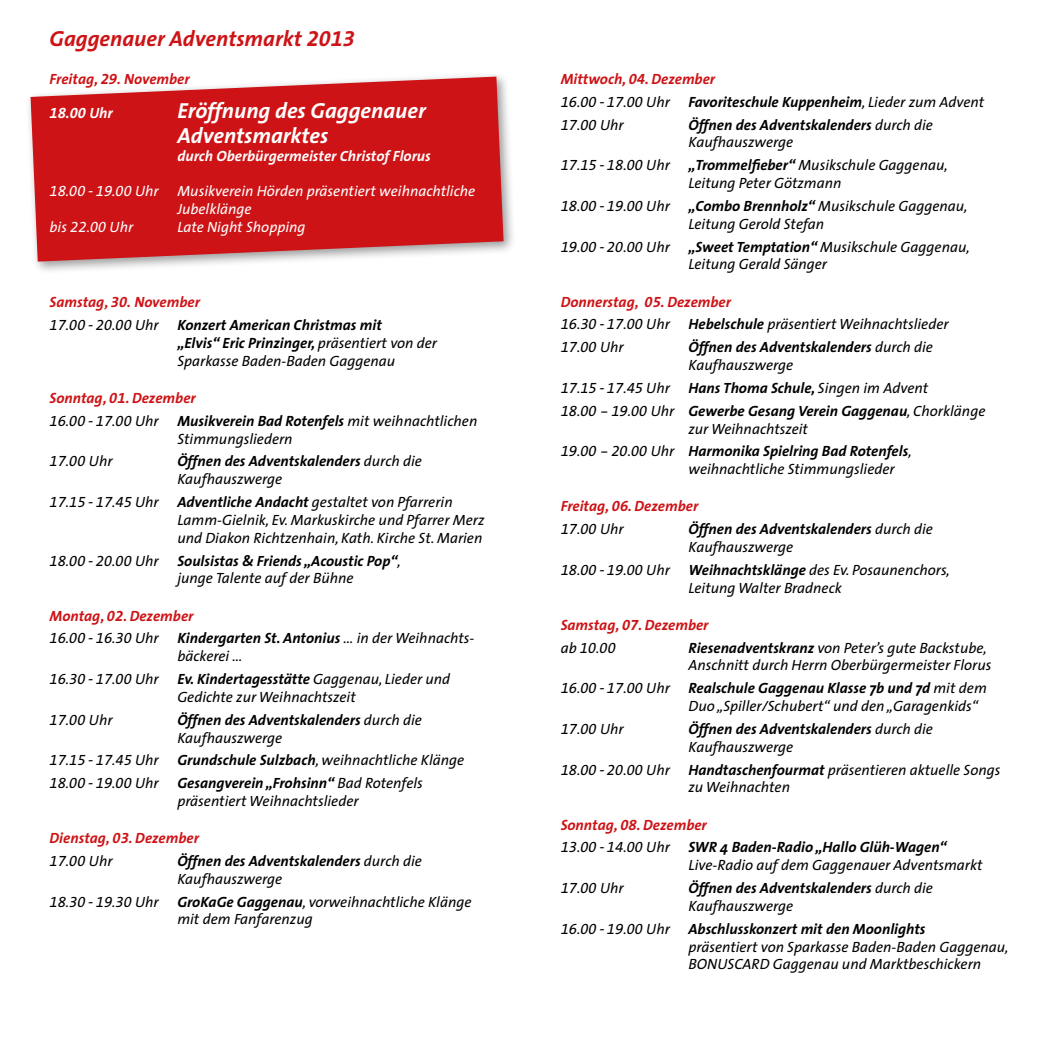
<style>
.page{position:relative;width:1042px;height:1042px;background:#fff}
.page>*{position:absolute;margin:0;border:0;box-sizing:border-box;transform-origin:0 0}
.t1{font:italic 700 21.88px/24.5px "The Sans";color:#fff}
.t2{font:italic 700 21.88px "The Sans";color:#cd1316}
.t3{font:italic 14.88px/17.8px "The Sans";color:#000}
.t4{font:italic 700 14.88px/17.8px "The Sans";color:#000}
.t5{font:italic 14.88px "The Sans";color:#fff}
.t6{font:italic 700 14.88px "The Sans";color:#cd1316}
.t7{font:italic 14.88px "The Sans Expert";color:#000}
.t8{font:italic 700 14.88px "The Sans";color:#fff}
.t9{font:italic 14.88px "The Sans Bold Expert";color:#fff}
.s1{font-family:"The Sans Bold Expert";font-weight:400}
.s2{font-family:"The Sans";font-weight:700}
.s3{font-family:"The Sans Expert"}
.s4{color:#cd1316}
.s5{font-family:"The Sans Bold Expert";font-weight:400;color:#cd1316}
.s6{font-family:"The Sans Expert";font-weight:400}
.s7{font-weight:400}
.s8{font-weight:700}
.s9{font-family:"The Sans"}
.s10{font-weight:700;color:#cd1316}
.s11{font-family:"The Sans Bold Expert";color:#cd1316}
</style>
<div class="page">
<div style="left:25px;top:71px;width:491px;height:204px;background:#000;opacity:.4"></div>
<svg style="left:31px;top:77px;width:472px;height:185px;background:#d02c2f"></svg>
<h1 class="t2" style="left:50px;top:20px;width:307px">Gaggenauer Adventsmarkt <span class="s1">2013</span></h1>
<p class="t6" style="left:50px;top:67px;width:142px">Freitag, <span class="s1">29.</span> November</p>
<p class="t9" style="left:50px;top:101px;width:65px">18.00 <span class="s2">Uhr</span></p>
<h1 class="t1" style="left:177px;top:98px;width:250px">Eröffnung des Gaggenauer<br>Adventsmarktes</h1>
<p class="t8" style="left:177px;top:143px;width:255px">durch Oberbürgermeister Christof Florus</p>
<p class="t5" style="left:50px;top:179px;width:427px"><span class="s3">18.00 – 19.00</span> Uhr Musikverein Hörden präsentiert weihnachtliche</p>
<p class="t5" style="left:177px;top:197px;width:76px">Jubelklänge</p>
<p class="t5" style="left:50px;top:215px;width:85px">bis <span class="s3">22.00</span> Uhr</p>
<p class="t5" style="left:177px;top:215px;width:130px">Late Night Shopping</p>
<p class="t4" style="left:50px;top:290px;width:334px;line-height:22.8px"><span class="s4">Samstag,</span> <span class="s5">30.</span> <span class="s4">November<br></span><span class="s6">17.00 – 20.00</span> <span class="s7">Uhr</span> Konzert American Christmas mit</p>
<p class="t3" style="left:177px;top:333px;width:261px"><span class="s8">„Elvis“ Eric Prinzinger,</span> präsentiert von der<br>Sparkasse Baden-Baden Gaggenau</p>
<p class="t4" style="left:50px;top:386px;width:429px;line-height:22.8px"><span class="s4">Sonntag,</span> <span class="s5">01</span><span class="s4">. Dezember<br></span><span class="s6">16.00 – 17.00</span> <span class="s7">Uhr</span> Musikverein Bad Rotenfels <span class="s7">mit weihnachtlichen</span></p>
<p class="t3" style="left:177px;top:429px;width:117px">Stimmungsliedern</p>
<p class="t7" style="left:50px;top:449px;width:64px">17.00 <span class="s9">Uhr</span></p>
<p class="t4" style="left:177px;top:452px;width:246px">Öffnen des Adventskalenders <span class="s7">durch die<br>Kaufhauszwerge</span></p>
<p class="t3" style="left:177px;top:493px;width:308px;text-indent:-128px"><span class="s3">17.15 – 17.45</span> Uhr <span class="s8">Adventliche Andacht</span> gestaltet von Pfarrerin<br>Lamm-Gielnik, Ev. Markuskirche und Pfarrer Merz und Diakon Richtzenhain, Kath. Kirche St. Marien</p>
<p class="t4" style="left:177px;top:551px;width:225px;text-indent:-128px"><span class="s6">18.00 – 20.00</span> <span class="s7">Uhr</span> Soulsistas &amp; Friends „Acoustic Pop“<span class="s7">, junge Talente auf der Bühne</span></p>
<p class="t4" style="left:50px;top:604px;width:426px;line-height:22.8px"><span class="s4">Montag,</span> <span class="s5">02</span><span class="s4">. Dezember<br></span><span class="s6">16.00 – 16.30</span> <span class="s7">Uhr</span> Kindergarten St. Antonius <span class="s7">… in der Weihnachts-</span></p>
<p class="t3" style="left:50px;top:644px;width:402px;line-height:22.8px;text-indent:128px">bäckerei …<br><span class="s3">16.30 – 17.00</span> Uhr <span class="s8">Ev. Kindertagesstätte</span> Gaggenau, Lieder und</p>
<p class="t3" style="left:177px;top:687px;width:180px">Gedichte zur Weihnachtszeit</p>
<p class="t7" style="left:50px;top:707px;width:64px">17.00 <span class="s9">Uhr</span></p>
<p class="t4" style="left:177px;top:710px;width:246px">Öffnen des Adventskalenders <span class="s7">durch die<br>Kaufhauszwerge</span></p>
<p class="t4" style="left:50px;top:748px;width:416px;line-height:22.8px"><span class="s6">17.15 – 17.45</span> <span class="s7">Uhr</span> Grundschule Sulzbach<span class="s7">, weihnachtliche Klänge<br></span><span class="s6">18.00 – 19.00</span> <span class="s7">Uhr</span> Gesangverein „Frohsinn“ <span class="s7">Bad Rotenfels</span></p>
<p class="t3" style="left:177px;top:791px;width:183px">präsentiert Weihnachtslieder</p>
<p class="t6" style="left:50px;top:825px;width:151px">Dienstag, <span class="s1">03</span>. Dezember</p>
<p class="t7" style="left:50px;top:848px;width:64px">17.00 <span class="s9">Uhr</span></p>
<p class="t4" style="left:177px;top:851px;width:246px">Öffnen des Adventskalenders <span class="s7">durch die<br>Kaufhauszwerge</span></p>
<p class="t3" style="left:177px;top:892px;width:296px;text-indent:-128px"><span class="s3">18.30 – 19.30</span> Uhr <span class="s8">GroKaGe Gaggenau</span>, vorweihnachtliche Klänge mit dem Fanfarenzug</p>
<p class="t4" style="left:561px;top:67px;width:425px;line-height:22.8px"><span class="s4">Mittwoch,</span> <span class="s5">04</span><span class="s4">. Dezember<br></span><span class="s6">16.00 – 17.00</span> <span class="s7">Uhr</span> Favoriteschule Kuppenheim<span class="s7">, Lieder zum Advent</span></p>
<p class="t7" style="left:561px;top:112px;width:64px">17.00 <span class="s9">Uhr</span></p>
<p class="t4" style="left:688px;top:115px;width:246px">Öffnen des Adventskalenders <span class="s7">durch die<br>Kaufhauszwerge</span></p>
<p class="t3" style="left:688px;top:156px;width:261px;text-indent:-128px"><span class="s3">17.15 – 18.00</span> Uhr <span class="s8">„Trommelfieber“</span> Musikschule Gaggenau,<br>Leitung Peter Götzmann</p>
<p class="t3" style="left:688px;top:197px;width:281px;text-indent:-128px"><span class="s3">18.00 – 19.00</span> Uhr <span class="s8">„Combo Brennholz“</span> Musikschule Gaggenau,<br>Leitung Gerold Stefan</p>
<p class="t3" style="left:688px;top:237px;width:283px;text-indent:-128px"><span class="s3">19.00 – 20.00</span> Uhr <span class="s8">„Sweet Temptation“</span> Musikschule Gaggenau,<br>Leitung Gerald Sänger</p>
<p class="t3" style="left:561px;top:290px;width:389px;line-height:22.8px"><span class="s10">Donnerstag,</span> <span class="s11">05</span><span class="s10">. Dezember<br></span><span class="s3">16.30 – 17.00</span> Uhr <span class="s8">Hebelschule</span> präsentiert Weihnachtslieder</p>
<p class="t7" style="left:561px;top:335px;width:64px">17.00 <span class="s9">Uhr</span></p>
<p class="t4" style="left:688px;top:338px;width:246px">Öffnen des Adventskalenders <span class="s7">durch die<br>Kaufhauszwerge</span></p>
<p class="t4" style="left:561px;top:376px;width:426px;line-height:22.8px"><span class="s6">17.15 – 17.45</span> <span class="s7">Uhr</span> Hans Thoma Schule, <span class="s7">Singen im Advent<br></span><span class="s6">18.00 - 19.00</span> <span class="s7">Uhr</span> Gewerbe Gesang Verein Gaggenau<span class="s7">, Chorklänge</span></p>
<p class="t4" style="left:561px;top:417px;width:352px;line-height:22.8px;text-indent:128px"><span class="s7">zur Weihnachtszeit<br></span><span class="s6">19.00 - 20.00</span> <span class="s7">Uhr</span> Harmonika Spielring Bad Rotenfels<span class="s7">,</span></p>
<p class="t3" style="left:688px;top:460px;width:208px">weihnachtliche Stimmungslieder</p>
<p class="t6" style="left:561px;top:494px;width:139px">Freitag, <span class="s1">06</span>. Dezember</p>
<p class="t7" style="left:561px;top:517px;width:64px">17.00 <span class="s9">Uhr</span></p>
<p class="t4" style="left:688px;top:520px;width:246px">Öffnen des Adventskalenders <span class="s7">durch die<br>Kaufhauszwerge</span></p>
<p class="t3" style="left:688px;top:560px;width:263px;text-indent:-128px"><span class="s3">18.00 – 19.00</span> Uhr <span class="s8">Weihnachtsklänge</span> des Ev. Posaunenchors,<br>Leitung Walter Bradneck</p>
<p class="t6" style="left:561px;top:612px;width:149px">Samstag, <span class="s1">07</span>. Dezember</p>
<p class="t7" style="left:561px;top:635px;width:57px"><span class="s9">ab</span> 10.00</p>
<p class="t3" style="left:688px;top:638px;width:304px"><span class="s8">Riesenadventskranz</span> von Peter’s gute Backstube,<br>Anschnitt durch Herrn Oberbürgermeister Florus</p>
<p class="t3" style="left:688px;top:679px;width:300px;text-indent:-128px"><span class="s3">16.00 – 17.00</span> Uhr <span class="s8">Realschule Gaggenau Klasse 7b und 7d</span> mit dem<br>Duo „Spiller/Schubert“ und den „Garagenkids“</p>
<p class="t7" style="left:561px;top:716px;width:64px">17.00 <span class="s9">Uhr</span></p>
<p class="t4" style="left:688px;top:719px;width:246px">Öffnen des Adventskalenders <span class="s7">durch die<br>Kaufhauszwerge</span></p>
<p class="t3" style="left:688px;top:760px;width:313px;text-indent:-128px"><span class="s3">18.00 – 20.00</span> Uhr <span class="s8">Handtaschenfourmat</span> präsentieren aktuelle Songs zu Weihnachten</p>
<p class="t4" style="left:561px;top:812px;width:387px;line-height:22.8px"><span class="s4">Sonntag,</span> <span class="s5">08</span><span class="s4">. Dezember<br></span><span class="s6">13.00 – 14.00</span> <span class="s7">Uhr</span> SWR 4 Baden-Radio „Hallo Glüh-Wagen“</p>
<p class="t3" style="left:688px;top:856px;width:296px">Live-Radio auf dem Gaggenauer Adventsmarkt</p>
<p class="t7" style="left:561px;top:875px;width:64px">17.00 <span class="s9">Uhr</span></p>
<p class="t4" style="left:688px;top:878px;width:246px">Öffnen des Adventskalenders <span class="s7">durch die<br>Kaufhauszwerge</span></p>
<p class="t3" style="left:688px;top:919px;width:322px;text-indent:-128px"><span class="s3">16.00 – 19.00</span> Uhr <span class="s8">Abschlusskonzert mit den Moonlights<br></span>präsentiert von Sparkasse Baden-Baden Gaggenau,<br>BONUSCARD Gaggenau und Marktbeschickern</p>
</div>
